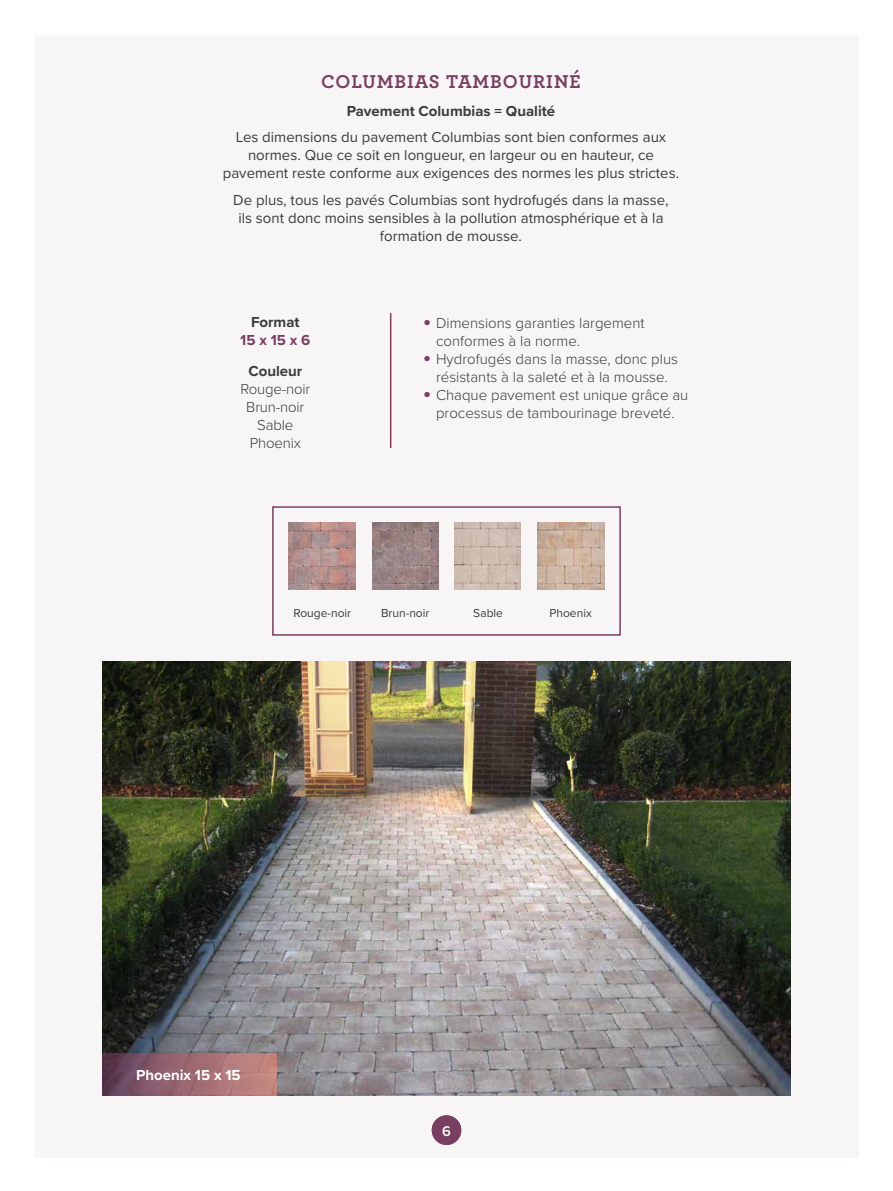
<style>
.page{position:relative;width:893px;height:1191px;background:#fff}
.page>*{position:absolute;margin:0;border:0;box-sizing:border-box;transform-origin:0 0}
.t1{font:700 19.5px "Archer";letter-spacing:.05em;color:#783f61}
.t2{font:15px/18px "Proxima Nova";color:#3c3c3b;text-align:center}
.t3{font:300 15px/18px "Proxima Nova";color:#3c3c3b;text-align:center}
.t4{font:700 15px "Proxima Nova";color:#3c3c3b}
.t5{font:700 15px "Proxima Nova";color:#fff}
.t6{font:700 15px "Proxima Nova";color:#783f61}
.t7{font:600 14.55px "Proxima Nova";color:#fff}
.t8{font:12px "Proxima Nova";color:#3c3c3b}
.s1{font-weight:700;font-size:22.5px;color:#783f61}
</style>
<div class="page">
<div style="left:34px;top:35px;width:825px;height:1122px;background:#f8f5f7"></div>
<img style="left:102px;top:661px;width:689px;height:434px">
<hr style="left:390px;top:313px;width:1px;height:135px;background:#783f61">
<svg style="left:102px;top:1053px;width:175px;height:42px"></svg>
<div style="left:272px;top:506px;width:349px;height:129px;border:2px solid #783f61"></div>
<img style="left:288px;top:523px;width:67px;height:66px">
<img style="left:372px;top:523px;width:66px;height:66px">
<img style="left:454px;top:523px;width:67px;height:66px">
<img style="left:538px;top:523px;width:66px;height:66px">
<div style="left:432px;top:1115px;width:29px;height:30px;background:#783f61;border-radius:50%"></div>
<h1 class="t1" style="left:321px;top:66px;width:261px">COLUMBIAS TAMBOURINÉ</h1>
<p class="t4" style="left:347px;top:100px;width:210px">Pavement Columbias = Qualité</p>
<p class="t2" style="left:223px;top:128px;width:458px">Les dimensions du pavement Columbias sont bien conformes aux normes. Que ce soit en longueur, en largeur ou en hauteur, ce pavement reste conforme aux exigences des normes les plus strictes.</p>
<p class="t2" style="left:233px;top:190px;width:437px">De plus, tous les pavés Columbias sont hydrofugés dans la masse, ils sont donc moins sensibles à la pollution atmosphérique et à la formation de mousse.</p>
<p class="t4" style="left:251px;top:311px;width:50px">Format</p>
<p class="t6" style="left:240px;top:329px;width:72px">15 x 15 x 6</p>
<p class="t4" style="left:248px;top:360px;width:55px">Couleur</p>
<p class="t3" style="left:240px;top:379px;width:71px">Rouge-noir<br>Brun-noir<br>Sable<br>Phoenix</p>
<p class="t3" style="left:436px;top:313px;width:210px;text-align:left;text-indent:-13px"><span class="s1">•</span> Dimensions garanties largement conformes à la norme.</p>
<p class="t3" style="left:423px;top:349px;width:256px"><span class="s1">•</span> Hydrofugés dans la masse, donc plus résistants à la saleté et à la mousse.</p>
<p class="t3" style="left:423px;top:385px;width:267px"><span class="s1">•</span> Chaque pavement est unique grâce au processus de tambourinage breveté.</p>
<p class="t8" style="left:293px;top:603px;width:59px">Rouge-noir</p>
<p class="t8" style="left:381px;top:603px;width:50px">Brun-noir</p>
<p class="t8" style="left:473px;top:603px;width:31px">Sable</p>
<p class="t8" style="left:549px;top:603px;width:44px">Phoenix</p>
<p class="t5" style="left:136px;top:1063px;width:106px">Phoenix 15 x 15</p>
<p class="t7" style="left:442px;top:1120px;width:10px">6</p>
</div>
